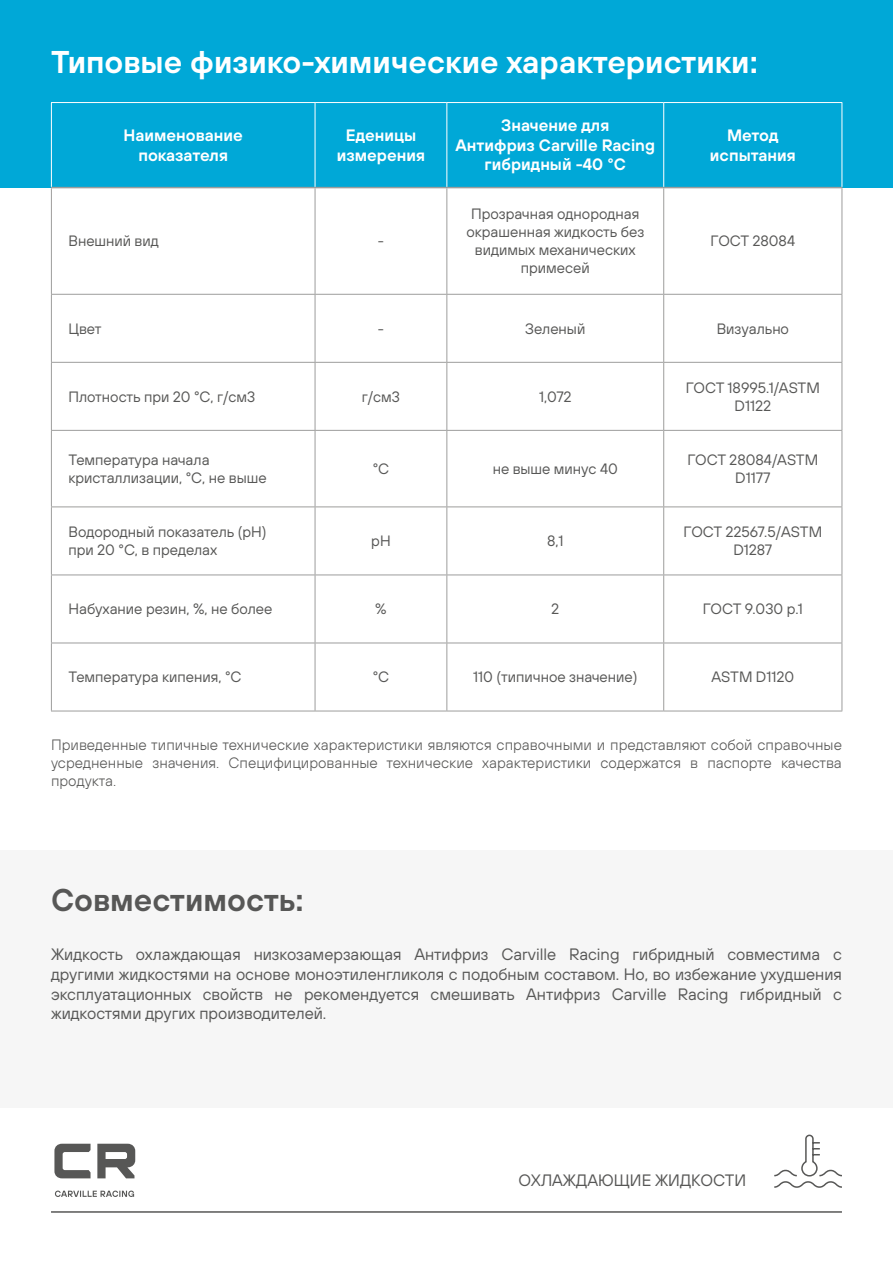
<style>
.page{position:relative;width:893px;height:1263px;background:#fff}
.page>*{position:absolute;margin:0;border:0;box-sizing:border-box;transform-origin:0 0}
.t1{font:600 31.5px "TT Hoves";color:#fff}
.t2{font:600 31.5px "TT Hoves";color:#575756}
.t3{font:16.5px/19.8px "TT Hoves";color:#575756;text-align:justify}
.t4{font:600 16.5px/19.8px "TT Hoves";color:#fff;text-align:center}
.t5{font:15px/18px "TT Hoves";color:#575756;text-align:center}
.t6{font:300 15px/18px "TT Hoves";color:#575756;text-align:justify}
</style>
<div class="page">
<hr style="left:51px;top:1211px;width:791px;height:2px;background:#575756">
<svg style="left:54px;top:1144px;width:81px;height:53px"></svg>
<svg style="left:774px;top:1134px;width:68px;height:54px"></svg>
<div style="left:0;top:850px;width:893px;height:258px;background:#f6f6f6"></div>
<div style="left:0;top:0;width:893px;height:188px;background:#00a8d7"></div>
<svg style="left:52px;top:103px;width:790px;height:84px"></svg>
<hr style="left:51px;top:187px;width:264px;height:1px;background:#9d9d9c">
<hr style="left:315px;top:187px;width:132px;height:1px;background:#9d9d9c">
<hr style="left:447px;top:187px;width:217px;height:1px;background:#9d9d9c">
<hr style="left:664px;top:187px;width:178px;height:1px;background:#9d9d9c">
<hr style="left:51px;top:102px;width:264px;height:1px;background:#fff">
<hr style="left:51px;top:103px;width:1px;height:84px;background:#fff">
<hr style="left:315px;top:102px;width:132px;height:1px;background:#fff">
<hr style="left:315px;top:103px;width:1px;height:84px;background:#fff">
<hr style="left:447px;top:102px;width:217px;height:1px;background:#fff">
<hr style="left:446px;top:103px;width:1px;height:84px;background:#fff">
<hr style="left:664px;top:102px;width:178px;height:1px;background:#fff">
<hr style="left:663px;top:103px;width:1px;height:84px;background:#fff">
<hr style="left:842px;top:103px;width:1px;height:84px;background:#fff">
<hr style="left:51px;top:188px;width:1px;height:106px;background:#9d9d9c">
<hr style="left:315px;top:188px;width:1px;height:106px;background:#9d9d9c">
<hr style="left:446px;top:188px;width:1px;height:106px;background:#9d9d9c">
<hr style="left:663px;top:188px;width:1px;height:106px;background:#9d9d9c">
<hr style="left:842px;top:188px;width:1px;height:106px;background:#9d9d9c">
<hr style="left:51px;top:294px;width:264px;height:1px;background:#9d9d9c">
<hr style="left:51px;top:295px;width:1px;height:67px;background:#9d9d9c">
<hr style="left:315px;top:294px;width:132px;height:1px;background:#9d9d9c">
<hr style="left:315px;top:295px;width:1px;height:67px;background:#9d9d9c">
<hr style="left:447px;top:294px;width:217px;height:1px;background:#9d9d9c">
<hr style="left:446px;top:295px;width:1px;height:67px;background:#9d9d9c">
<hr style="left:664px;top:294px;width:178px;height:1px;background:#9d9d9c">
<hr style="left:663px;top:295px;width:1px;height:67px;background:#9d9d9c">
<hr style="left:842px;top:295px;width:1px;height:67px;background:#9d9d9c">
<hr style="left:51px;top:362px;width:264px;height:1px;background:#9d9d9c">
<hr style="left:51px;top:363px;width:1px;height:67px;background:#9d9d9c">
<hr style="left:315px;top:362px;width:132px;height:1px;background:#9d9d9c">
<hr style="left:315px;top:363px;width:1px;height:67px;background:#9d9d9c">
<hr style="left:447px;top:362px;width:217px;height:1px;background:#9d9d9c">
<hr style="left:446px;top:363px;width:1px;height:67px;background:#9d9d9c">
<hr style="left:664px;top:362px;width:178px;height:1px;background:#9d9d9c">
<hr style="left:663px;top:363px;width:1px;height:67px;background:#9d9d9c">
<hr style="left:842px;top:363px;width:1px;height:67px;background:#9d9d9c">
<hr style="left:51px;top:430px;width:264px;height:1px;background:#9d9d9c">
<hr style="left:51px;top:431px;width:1px;height:75px;background:#9d9d9c">
<hr style="left:315px;top:430px;width:132px;height:1px;background:#9d9d9c">
<hr style="left:315px;top:431px;width:1px;height:75px;background:#9d9d9c">
<hr style="left:447px;top:430px;width:217px;height:1px;background:#9d9d9c">
<hr style="left:446px;top:431px;width:1px;height:75px;background:#9d9d9c">
<hr style="left:664px;top:430px;width:178px;height:1px;background:#9d9d9c">
<hr style="left:663px;top:431px;width:1px;height:75px;background:#9d9d9c">
<hr style="left:842px;top:431px;width:1px;height:75px;background:#9d9d9c">
<hr style="left:51px;top:506px;width:264px;height:1px;background:#9d9d9c">
<hr style="left:51px;top:507px;width:1px;height:67px;background:#9d9d9c">
<hr style="left:315px;top:506px;width:132px;height:1px;background:#9d9d9c">
<hr style="left:315px;top:507px;width:1px;height:67px;background:#9d9d9c">
<hr style="left:447px;top:506px;width:217px;height:1px;background:#9d9d9c">
<hr style="left:446px;top:507px;width:1px;height:67px;background:#9d9d9c">
<hr style="left:664px;top:506px;width:178px;height:1px;background:#9d9d9c">
<hr style="left:663px;top:507px;width:1px;height:67px;background:#9d9d9c">
<hr style="left:842px;top:507px;width:1px;height:67px;background:#9d9d9c">
<hr style="left:51px;top:574px;width:264px;height:1px;background:#9d9d9c">
<hr style="left:51px;top:575px;width:1px;height:68px;background:#9d9d9c">
<hr style="left:315px;top:574px;width:132px;height:1px;background:#9d9d9c">
<hr style="left:315px;top:575px;width:1px;height:68px;background:#9d9d9c">
<hr style="left:447px;top:574px;width:217px;height:1px;background:#9d9d9c">
<hr style="left:446px;top:575px;width:1px;height:68px;background:#9d9d9c">
<hr style="left:664px;top:574px;width:178px;height:1px;background:#9d9d9c">
<hr style="left:663px;top:575px;width:1px;height:68px;background:#9d9d9c">
<hr style="left:842px;top:575px;width:1px;height:68px;background:#9d9d9c">
<hr style="left:51px;top:643px;width:264px;height:1px;background:#9d9d9c">
<hr style="left:51px;top:643px;width:1px;height:68px;background:#9d9d9c">
<hr style="left:315px;top:643px;width:132px;height:1px;background:#9d9d9c">
<hr style="left:315px;top:643px;width:1px;height:68px;background:#9d9d9c">
<hr style="left:447px;top:643px;width:217px;height:1px;background:#9d9d9c">
<hr style="left:446px;top:643px;width:1px;height:68px;background:#9d9d9c">
<hr style="left:664px;top:643px;width:178px;height:1px;background:#9d9d9c">
<hr style="left:663px;top:643px;width:1px;height:68px;background:#9d9d9c">
<hr style="left:842px;top:643px;width:1px;height:68px;background:#9d9d9c">
<hr style="left:51px;top:711px;width:264px;height:1px;background:#9d9d9c">
<hr style="left:315px;top:711px;width:132px;height:1px;background:#9d9d9c">
<hr style="left:447px;top:711px;width:217px;height:1px;background:#9d9d9c">
<hr style="left:664px;top:711px;width:178px;height:1px;background:#9d9d9c">
<h1 class="t1" style="left:51px;top:41px;width:708px">Типовые физико-химические характеристики:</h1>
<p class="t4" style="left:123px;top:125px;width:121px">Наименование показателя</p>
<p class="t4" style="left:337px;top:125px;width:90px">Еденицы измерения</p>
<p class="t4" style="left:455px;top:115px;width:201px">Значение для<br>Антифриз Carville Racing гибридный -40 °С</p>
<p class="t4" style="left:710px;top:125px;width:87px">Метод испытания</p>
<p class="t5" style="left:68px;top:232px;width:92px">Внешний вид</p>
<p class="t5" style="left:378px;top:232px;width:8px">-</p>
<p class="t5" style="left:466px;top:205px;width:179px">Прозрачная однородная окрашенная жидкость без видимых механических примесей</p>
<p class="t5" style="left:711px;top:232px;width:86px">ГОСТ 28084</p>
<p class="t5" style="left:68px;top:319px;width:35px">Цвет</p>
<p class="t5" style="left:378px;top:319px;width:8px">-</p>
<p class="t5" style="left:525px;top:319px;width:62px">Зеленый</p>
<p class="t5" style="left:717px;top:319px;width:74px">Визуально</p>
<p class="t5" style="left:68px;top:387px;width:189px">Плотность при 20 °С, г/см3</p>
<p class="t5" style="left:362px;top:387px;width:40px">г/см3</p>
<p class="t5" style="left:539px;top:387px;width:34px">1,072</p>
<p class="t5" style="left:686px;top:378px;width:136px">ГОСТ 18995.1/ASTM<br>D1122</p>
<p class="t5" style="left:68px;top:450px;width:200px;text-align:left">Температура начала кристаллизации, °C, не выше</p>
<p class="t5" style="left:373px;top:459px;width:18px">°C</p>
<p class="t5" style="left:493px;top:459px;width:127px">не выше минус 40</p>
<p class="t5" style="left:687px;top:450px;width:132px">ГОСТ 28084/ASTM<br>D1177</p>
<p class="t5" style="left:68px;top:523px;width:200px;text-align:left">Водородный показатель (рН) при 20 °С, в пределах</p>
<p class="t5" style="left:371px;top:532px;width:21px">pH</p>
<p class="t5" style="left:547px;top:532px;width:18px">8,1</p>
<p class="t5" style="left:684px;top:523px;width:140px">ГОСТ 22567.5/ASTM<br>D1287</p>
<p class="t5" style="left:68px;top:600px;width:205px">Набухание резин, %, не более</p>
<p class="t5" style="left:375px;top:600px;width:13px">%</p>
<p class="t5" style="left:551px;top:600px;width:10px">2</p>
<p class="t5" style="left:703px;top:600px;width:102px">ГОСТ 9.030 р.1</p>
<p class="t5" style="left:68px;top:668px;width:175px">Температура кипения, °С</p>
<p class="t5" style="left:373px;top:668px;width:18px">°C</p>
<p class="t5" style="left:473px;top:668px;width:166px">110 (типичное значение)</p>
<p class="t5" style="left:711px;top:668px;width:84px">ASTM D1120</p>
<p class="t6" style="left:51px;top:736px;width:792px">Приведенные типичные технические характеристики являются справочными и представляют собой справочные усредненные значения. Специфицированные технические характеристики содержатся в паспорте качества продукта.</p>
<h1 class="t2" style="left:51px;top:879px;width:254px">Совместимость:</h1>
<p class="t3" style="left:51px;top:944px;width:792px">Жидкость охлаждающая низкозамерзающая Антифриз Carville Racing гибридный совместима с другими жидкостями на основе моноэтиленгликоля с подобным составом. Но, во избежание ухудшения эксплуатационных свойств не рекомендуется смешивать Антифриз Carville Racing гибридный с жидкостями других производителей.</p>
<p class="t3" style="left:518px;top:1170px;width:229px">ОХЛАЖДАЮЩИЕ ЖИДКОСТИ</p>
</div>
